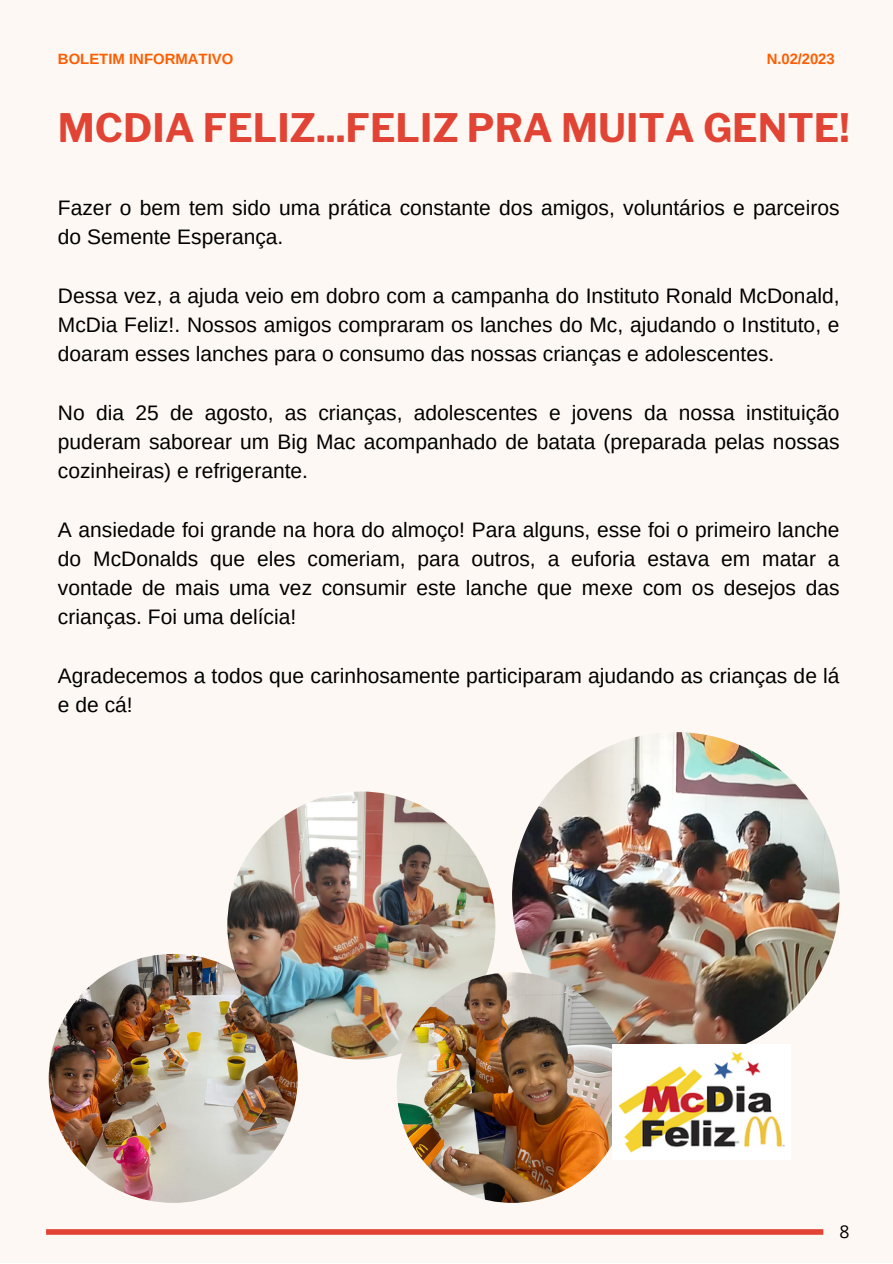
<style>
.page{position:relative;width:893px;height:1264px;background:#fff}
.page>*{position:absolute;margin:0;border:0;box-sizing:border-box;transform-origin:0 0}
.t1{font:700 39px "Libre Franklin";color:#e14434}
.t2{font:21px/29.2px "Arimo";color:#000;text-align:justify}
.t3{font:17.7px "Open Sans";color:#000}
.t4{font:700 14.85px "Arimo";color:#ff5d02}
</style>
<div class="page">
<div style="left:0;top:0;width:892px;height:1262px;background:#fdf8f3"></div>
<div style="left:46px;top:1229px;width:777px;height:5px;background:#e14434"></div>
<img style="left:49px;top:953px;width:249px;height:249px;border-radius:50%">
<img style="left:512px;top:732px;width:327px;height:327px;border-radius:50%">
<img style="left:227px;top:791px;width:268px;height:268px;border-radius:50%">
<img style="left:397px;top:972px;width:230px;height:230px;border-radius:50%">
<img style="left:612px;top:1044px;width:178px;height:115px">
<p class="t4" style="left:58px;top:50px;width:177px">BOLETIM INFORMATIVO</p>
<p class="t4" style="left:766px;top:50px;width:69px">N.02/2023</p>
<p class="t1" style="left:58px;top:104px;width:793px">MCDIA FELIZ...FELIZ PRA MUITA GENTE!</p>
<p class="t2" style="left:58px;top:193px;width:783px">Fazer o bem tem sido uma prática constante dos amigos, voluntários e parceiros do Semente Esperança.</p>
<p class="t2" style="left:58px;top:281px;width:783px">Dessa vez, a ajuda veio em dobro com a campanha do Instituto Ronald McDonald, McDia Feliz!. Nossos amigos compraram os lanches do Mc, ajudando o Instituto, e doaram esses lanches para o consumo das nossas crianças e adolescentes.</p>
<p class="t2" style="left:58px;top:398px;width:783px">No dia 25 de agosto, as crianças, adolescentes e jovens da nossa instituição puderam saborear um Big Mac acompanhado de batata (preparada pelas nossas cozinheiras) e refrigerante.</p>
<p class="t2" style="left:58px;top:514px;width:783px">A ansiedade foi grande na hora do almoço! Para alguns, esse foi o primeiro lanche do McDonalds que eles comeriam, para outros, a euforia estava em matar a vontade de mais uma vez consumir este lanche que mexe com os desejos das crianças. Foi uma delícia!</p>
<p class="t2" style="left:58px;top:661px;width:783px">Agradecemos a todos que carinhosamente participaram ajudando as crianças de lá e de cá!</p>
<p class="t3" style="left:839px;top:1219px;width:12px">8</p>
</div>
